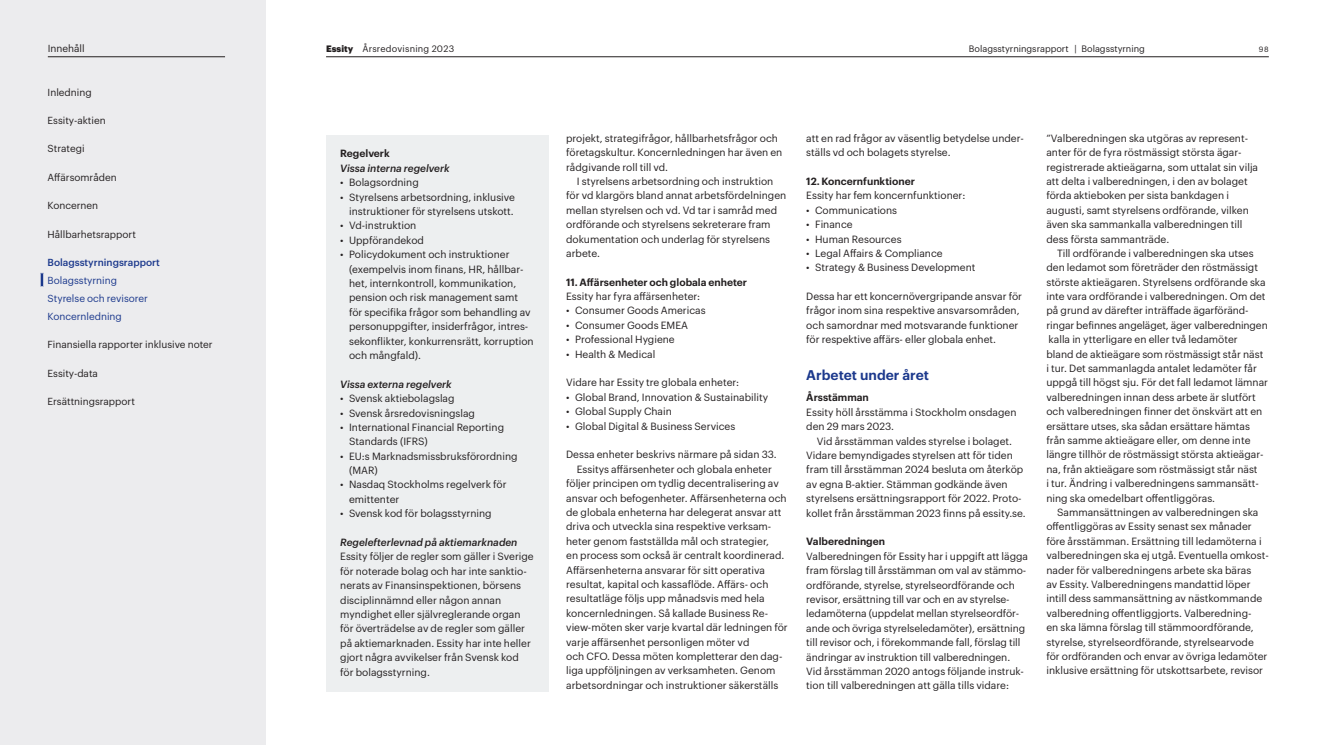
<style>
.page{position:relative;width:1322px;height:745px;background:#fff}
.page>*{position:absolute;margin:0;border:0;box-sizing:border-box;transform-origin:0 0}
.t1{font:600 13.75px "Graphik";color:#1b388c}
.t2{font:10.25px/14.4px "Graphik";color:#231f20}
.t3{font:600 10.25px "Graphik";color:#231f20}
.t4{font:italic 500 10.25px "Graphik";color:#231f20}
.t5{font:10px "Graphik";color:#231f20}
.t6{font:10px/17.9px "Graphik";color:#1b388c}
.t7{font:500 10px "Graphik";color:#1b388c}
.t8{font:9.12px "Graphik";color:#231f20}
.t9{font:9.12px "Graphik";letter-spacing:.025em;color:#231f20}
.t10{font:7.5px "Graphik";color:#231f20}
.s1{font-weight:900}
</style>
<div class="page">
<div style="left:0;top:0;width:266px;height:744px;background:#ececee"></div>
<hr style="left:326px;top:56px;width:943px;height:1px;background:#231f20">
<hr style="left:48px;top:56px;width:177px;height:1px;background:#231f20">
<div style="left:326px;top:135px;width:222px;height:556px;background:#edeff0"></div>
<svg style="left:40px;top:272px;width:4px;height:15px"></svg>
<p class="t5" style="left:48px;top:40px;width:38px">Innehåll</p>
<p class="t9" style="left:326px;top:42px;width:130px"><span class="s1">Essity</span> Årsredovisning 2023</p>
<p class="t8" style="left:969px;top:42px;width:177px">Bolagsstyrningsrapport | Bolagsstyrning</p>
<p class="t10" style="left:1259px;top:43px;width:11px">98</p>
<p class="t5" style="left:48px;top:84px;width:46px">Inledning</p>
<p class="t5" style="left:48px;top:113px;width:60px">Essity-aktien</p>
<p class="t5" style="left:48px;top:141px;width:38px">Strategi</p>
<p class="t5" style="left:48px;top:169px;width:71px">Affärsområden</p>
<p class="t5" style="left:48px;top:198px;width:52px">Koncernen</p>
<p class="t5" style="left:48px;top:226px;width:90px">Hållbarhetsrapport</p>
<p class="t7" style="left:48px;top:254px;width:114px">Bolagsstyrningsrapport</p>
<p class="t6" style="left:48px;top:270px;width:102px">Bolagsstyrning<br>Styrelse och revisorer<br>Koncernledning</p>
<p class="t5" style="left:48px;top:337px;width:167px">Finansiella rapporter inklusive noter</p>
<p class="t5" style="left:48px;top:365px;width:52px">Essity-data</p>
<p class="t5" style="left:48px;top:393px;width:89px">Ersättningsrapport</p>
<p class="t3" style="left:340px;top:146px;width:51px">Regelverk</p>
<p class="t4" style="left:340px;top:160px;width:111px">Vissa interna regelverk</p>
<p class="t2" style="left:340px;top:174px;width:80px">• Bolagsordning</p>
<p class="t2" style="left:340px;top:189px;width:176px;text-align:right">• Styrelsens arbetsordning, inklusive instruktioner för styrelsens utskott.</p>
<p class="t2" style="left:340px;top:217px;width:78px">• Vd-instruktion</p>
<p class="t2" style="left:340px;top:232px;width:85px">• Uppförandekod</p>
<p class="t2" style="left:349px;top:246px;width:186px;text-indent:-9px">• Policydokument och instruktioner (exempelvis inom finans, HR, hållbar&shy;het, internkontroll, kommunikation, pension och risk management samt för specifika frågor som behandling av personuppgifter, insiderfrågor, intres&shy;sekonflikter, konkurrensrätt, korruption och mångfald).</p>
<p class="t4" style="left:340px;top:376px;width:113px">Vissa externa regelverk</p>
<p class="t2" style="left:340px;top:390px;width:116px">• Svensk aktiebolagslag</p>
<p class="t2" style="left:340px;top:404px;width:136px">• Svensk årsredovisningslag</p>
<p class="t2" style="left:349px;top:419px;width:156px;text-indent:-9px">• International Financial Reporting<br>Standards (IFRS)</p>
<p class="t2" style="left:349px;top:447px;width:170px;text-indent:-9px">• EU:s Marknadsmissbruksförordning (MAR)</p>
<p class="t2" style="left:349px;top:476px;width:159px;text-indent:-9px">• Nasdaq Stockholms regelverk för emittenter</p>
<p class="t2" style="left:340px;top:505px;width:153px">• Svensk kod för bolagsstyrning</p>
<p class="t4" style="left:340px;top:534px;width:179px">Regelefterlevnad på aktiemarknaden</p>
<p class="t2" style="left:340px;top:548px;width:195px">Essity följer de regler som gäller i Sverige för noterade bolag och har inte sanktio&shy;nerats av Finansinspektionen, börsens disciplinnämnd eller någon annan myndighet eller självreglerande organ för överträdelse av de regler som gäller på aktiemarknaden. Essity har inte heller gjort några avvikelser från Svensk kod för bolagsstyrning.</p>
<p class="t2" style="left:566px;top:130px;width:218px">projekt, strategifrågor, hållbarhetsfrågor och företagskultur. Koncernledningen har även en rådgivande roll till vd.</p>
<p class="t2" style="left:566px;top:173px;width:222px;text-indent:11px">I styrelsens arbetsordning och instruktion för vd klargörs bland annat arbetsfördelningen mellan styrelsen och vd. Vd tar i samråd med ordförande och styrelsens sekreterare fram dokumentation och underlag för styrelsens arbete.</p>
<p class="t3" style="left:566px;top:274px;width:182px">11. Affärsenheter och globala enheter</p>
<p class="t2" style="left:566px;top:288px;width:136px">Essity har fyra affärsenheter:</p>
<p class="t2" style="left:566px;top:302px;width:141px">• Consumer Goods Americas</p>
<p class="t2" style="left:566px;top:317px;width:123px">• Consumer Goods EMEA</p>
<p class="t2" style="left:566px;top:331px;width:110px">• Professional Hygiene</p>
<p class="t2" style="left:566px;top:345px;width:91px">• Health &amp; Medical</p>
<p class="t2" style="left:566px;top:374px;width:175px">Vidare har Essity tre globala enheter:</p>
<p class="t2" style="left:566px;top:389px;width:203px">• Global Brand, Innovation &amp; Sustainability</p>
<p class="t2" style="left:566px;top:403px;width:107px">• Global Supply Chain</p>
<p class="t2" style="left:566px;top:417px;width:171px">• Global Digital &amp; Business Services</p>
<p class="t2" style="left:566px;top:446px;width:212px">Dessa enheter beskrivs närmare på sidan 33.</p>
<p class="t2" style="left:577px;top:460px;width:197px">Essitys affärsenheter och globala enheter</p>
<p class="t2" style="left:566px;top:475px;width:214px">följer principen om tydlig decentralisering av</p>
<p class="t2" style="left:566px;top:489px;width:222px">ansvar och befogenheter. Affärsenheterna och</p>
<p class="t2" style="left:566px;top:504px;width:217px">de globala enheterna har delegerat ansvar att</p>
<p class="t2" style="left:566px;top:518px;width:205px">driva och utveckla sina respektive verksam-</p>
<p class="t2" style="left:566px;top:532px;width:204px">heter genom fastställda mål och strategier,</p>
<p class="t2" style="left:566px;top:547px;width:220px">en process som också är centralt koordinerad.</p>
<p class="t2" style="left:566px;top:561px;width:200px">Affärsenheterna ansvarar för sitt operativa</p>
<p class="t2" style="left:566px;top:575px;width:204px">resultat, kapital och kassaflöde. Affärs- och</p>
<p class="t2" style="left:566px;top:590px;width:200px">resultatläge följs upp månadsvis med hela</p>
<p class="t2" style="left:566px;top:604px;width:203px">koncernledningen. Så kallade Business Re-</p>
<p class="t2" style="left:566px;top:619px;width:223px">view-möten sker varje kvartal där ledningen för</p>
<p class="t2" style="left:566px;top:633px;width:185px">varje affärsenhet personligen möter vd</p>
<p class="t2" style="left:566px;top:647px;width:218px">och CFO. Dessa möten kompletterar den dag-</p>
<p class="t2" style="left:566px;top:662px;width:211px">liga uppföljningen av verksamheten. Genom</p>
<p class="t2" style="left:566px;top:676px;width:214px">arbetsordningar och instruktioner säkerställs</p>
<p class="t2" style="left:806px;top:130px;width:219px">att en rad frågor av väsentlig betydelse under&shy;ställs vd och bolagets styrelse.</p>
<p class="t3" style="left:806px;top:173px;width:110px">12. Koncernfunktioner</p>
<p class="t2" style="left:806px;top:187px;width:161px">Essity har fem koncernfunktioner:</p>
<p class="t2" style="left:806px;top:202px;width:92px">• Communications</p>
<p class="t2" style="left:806px;top:216px;width:48px">• Finance</p>
<p class="t2" style="left:806px;top:230px;width:97px">• Human Resources</p>
<p class="t2" style="left:806px;top:245px;width:138px">• Legal Affairs &amp; Compliance</p>
<p class="t2" style="left:806px;top:259px;width:171px">• Strategy &amp; Business Development</p>
<p class="t2" style="left:806px;top:288px;width:217px">Dessa har ett koncernövergripande ansvar för frågor inom sina respektive ansvarsområden, och samordnar med motsvarande funktioner för respektive affärs- eller globala enhet.</p>
<h1 class="t1" style="left:806px;top:364px;width:124px">Arbetet under året</h1>
<p class="t3" style="left:806px;top:389px;width:64px">Årsstämman</p>
<p class="t2" style="left:806px;top:404px;width:212px">Essity höll årsstämma i Stockholm onsdagen den 29 mars 2023.</p>
<p class="t2" style="left:806px;top:432px;width:221px;text-indent:11px">Vid årsstämman valdes styrelse i bolaget.<br>Vidare bemyndigades styrelsen att för tiden fram till årsstämman 2024 besluta om återköp av egna B-aktier. Stämman godkände även styrelsens ersättningsrapport för 2022. Proto&shy;kollet från årsstämman 2023 finns på essity.se.</p>
<p class="t3" style="left:806px;top:533px;width:80px">Valberedningen</p>
<p class="t2" style="left:806px;top:547px;width:223px">Valberedningen för Essity har i uppgift att lägga fram förslag till årsstämman om val av stämmo&shy;ordförande, styrelse, styrelseordförande och revisor, ersättning till var och en av styrelse&shy;ledamöterna (uppdelat mellan styrelseordför&shy;ande och övriga styrelseledamöter), ersättning till revisor och, i förekommande fall, förslag till ändringar av instruktion till valberedningen.<br>Vid årsstämman 2020 antogs följande instruk&shy;tion till valberedningen att gälla tills vidare:</p>
<p class="t2" style="left:1046px;top:130px;width:213px">”Valberedningen ska utgöras av represent&shy;anter för de fyra röstmässigt största ägar&shy;registrerade aktieägarna, som uttalat sin vilja att delta i valberedningen, i den av bolaget förda aktieboken per sista bankdagen i augusti, samt styrelsens ordförande, vilken även ska sammankalla valberedningen till dess första sammanträde.</p>
<p class="t2" style="left:1046px;top:245px;width:223px;text-indent:11px">Till ordförande i valberedningen ska utses den ledamot som företräder den röstmässigt störste aktieägaren. Styrelsens ordförande ska inte vara ordförande i valberedningen. Om det på grund av därefter inträffade ägarföränd&shy;ringar befinnes angeläget, äger valberedningen kalla in ytterligare en eller två ledamöter<br>bland de aktieägare som röstmässigt står näst i tur. Det sammanlagda antalet ledamöter får uppgå till högst sju. För det fall ledamot lämnar valberedningen innan dess arbete är slutfört och valberedningen finner det önskvärt att en ersättare utses, ska sådan ersättare hämtas från samme aktieägare eller, om denne inte längre tillhör de röstmässigt största aktieägar&shy;na, från aktieägare som röstmässigt står näst<br>i tur. Ändring i valberedningens sammansätt&shy;ning ska omedelbart offentliggöras.</p>
<p class="t2" style="left:1046px;top:504px;width:224px;text-indent:11px">Sammansättningen av valberedningen ska offentliggöras av Essity senast sex månader före årsstämman. Ersättning till ledamöterna i valberedningen ska ej utgå. Eventuella omkost&shy;nader för valberedningens arbete ska bäras<br>av Essity. Valberedningens mandattid löper intill dess sammansättning av nästkommande valberedning offentliggjorts. Valberedning-<br>en ska lämna förslag till stämmoordförande, styrelse, styrelseordförande, styrelsearvode för ordföranden och envar av övriga ledamöter inklusive ersättning för utskottsarbete, revisor</p>
</div>
